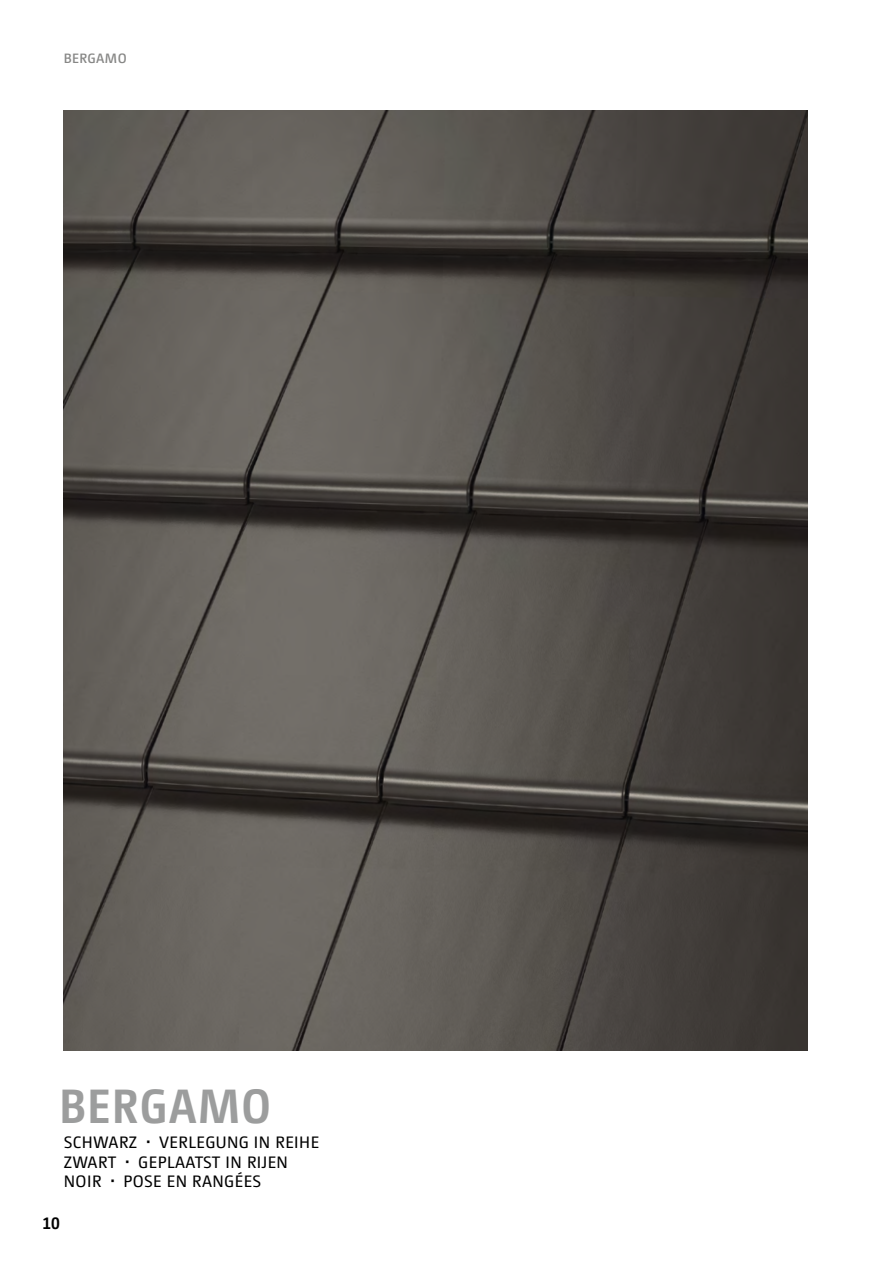
<style>
.page{position:relative;width:893px;height:1263px;background:#fff}
.page>*{position:absolute;margin:0;border:0;box-sizing:border-box;transform-origin:0 0}
.t1{font:700 48px "Camingo Dos Pro S Cd";letter-spacing:.03em;color:#9c9d9d}
.t2{font:16.5px "Camingo Dos Pro";letter-spacing:.025em;color:#000}
.t3{font:700 16.5px "Camingo Dos Pro";color:#000}
.t4{font:600 13.5px "Camingo Dos Pro";letter-spacing:.025em;color:#878786}
</style>
<div class="page">
<img style="left:64px;top:111px;width:744px;height:939px">
<p class="t4" style="left:64px;top:51px;width:64px">BERGAMO</p>
<h1 class="t1" style="left:60px;top:1077px;width:213px">BERGAMO</h1>
<p class="t2" style="left:64px;top:1133px;width:75px">SCHWARZ</p>
<p class="t2" style="left:159px;top:1133px;width:162px">VERLEGUNG IN REIHE</p>
<p class="t2" style="left:64px;top:1152px;width:54px">ZWART</p>
<p class="t2" style="left:138px;top:1152px;width:151px">GEPLAATST IN RIJEN</p>
<p class="t2" style="left:64px;top:1172px;width:39px">NOIR</p>
<p class="t2" style="left:124px;top:1172px;width:139px">POSE EN RANGÉES</p>
<p class="t3" style="left:43px;top:1213px;width:19px">10</p>
</div>
